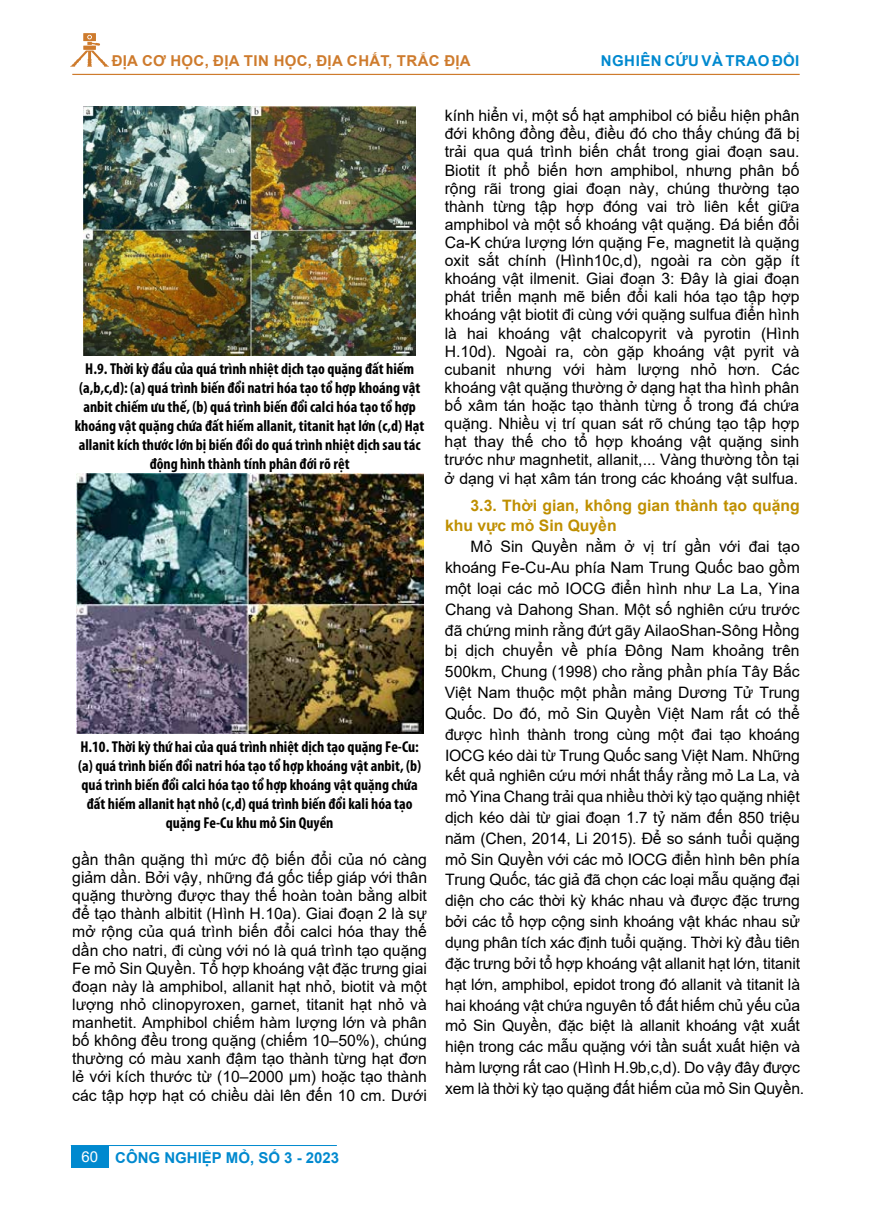
<style>
.page{position:relative;width:872px;height:1212px;background:#fff}
.page>*{position:absolute;margin:0;border:0;box-sizing:border-box;transform-origin:0 0}
.t1{font:15.75px/18.1px "Arial";letter-spacing:-.005em;color:#000;text-align:justify}
.t2{font:700 condensed 15.75px/19px "Myriad Pro";color:#000;text-align:center}
.t3{font:700 15.75px/20.9px "Arial";color:#bf8f00}
.t4{font:700 15px "Arial";letter-spacing:.02em;color:#ce7b2d}
.t5{font:700 15px "Arial";letter-spacing:.01em;color:#0089cf}
.t6{font:700 15px "Arial";letter-spacing:.035em;color:#0089cf}
.s1{font-weight:400;color:#fff}
</style>
<div class="page">
<svg style="left:70px;top:33px;width:39px;height:34px"></svg>
<hr style="left:72px;top:74px;width:727px;height:1px;background:#ce7b2d">
<img style="left:83px;top:106px;width:332px;height:249px">
<img style="left:76px;top:473px;width:347px;height:260px">
<div style="left:71px;top:1146px;width:37px;height:21px;background:#0089cf"></div>
<hr style="left:71px;top:1145px;width:266px;height:1px;background:#0089cf">
<p class="t4" style="left:112px;top:50px;width:360px">ĐỊA CƠ HỌC, ĐỊA TIN HỌC, ĐỊA CHẤT, TRẮC ĐỊA</p>
<p class="t6" style="left:601px;top:50px;width:200px">NGHIÊN CỨU VÀ TRAO ĐỔI</p>
<p class="t2" style="left:75px;top:359px;width:351px">H.9. Thời kỳ đầu của quá trình nhiệt dịch tạo quặng đất hiếm (a,b,c,d): (a) quá trình biến đổi natri hóa tạo tổ hợp khoáng vật anbit chiếm ưu thế, (b) quá trình biến đổi calci hóa tạo tổ hợp khoáng vật quặng chứa đất hiếm allanit, titanit hạt lớn (c,d) Hạt allanit kích thước lớn bị biến đổi do quá trình nhiệt dịch sau tác động hình thành tính phân đới rõ rệt</p>
<p class="t2" style="left:78px;top:737px;width:345px">H.10. Thời kỳ thứ hai của quá trình nhiệt dịch tạo quặng Fe-Cu: (a) quá trình biến đổi natri hóa tạo tổ hợp khoáng vật anbit, (b) quá trình biến đổi calci hóa tạo tổ hợp khoáng vật quặng chứa đất hiếm allanit hạt nhỏ (c,d) quá trình biến đổi kali hóa tạo quặng Fe-Cu khu mỏ Sin Quyền</p>
<p class="t1" style="left:72px;top:850px;width:356px">gần thân quặng thì mức độ biến đổi của nó càng giảm dần. Bởi vậy, những đá gốc tiếp giáp với thân quặng thường được thay thế hoàn toàn bằng albit để tạo thành albitit (Hình H.10a). Giai đoạn 2 là sự mở rộng của quá trình biến đổi calci hóa thay thế dần cho natri, đi cùng với nó là quá trình tạo quặng Fe mỏ Sin Quyền. Tổ hợp khoáng vật đặc trưng giai đoạn này là amphibol, allanit hạt nhỏ, biotit và một lượng nhỏ clinopyroxen, garnet, titanit hạt nhỏ và manhetit. Amphibol chiếm hàm lượng lớn và phân bố không đều trong quặng (chiếm 10–50%), chúng thường có màu xanh đậm tạo thành từng hạt đơn lẻ với kích thước từ (10–2000 μm) hoặc tạo thành các tập hợp hạt có chiều dài lên đến 10 cm. Dưới</p>
<p class="t1" style="left:444px;top:106px;width:356px">kính hiển vi, một số hạt amphibol có biểu hiện phân đới không đồng đều, điều đó cho thấy chúng đã bị trải qua quá trình biến chất trong giai đoạn sau.<br>Biotit ít phổ biến hơn amphibol, nhưng phân bố rộng rãi trong giai đoạn này, chúng thường tạo thành từng tập hợp đóng vai trò liên kết giữa amphibol và một số khoáng vật quặng. Đá biến đổi Ca-K chứa lượng lớn quặng Fe, magnetit là quặng oxit sắt chính (Hình10c,d), ngoài ra còn gặp ít khoáng vật ilmenit. Giai đoạn 3: Đây là giai đoạn phát triển mạnh mẽ biến đổi kali hóa tạo tập hợp khoáng vật biotit đi cùng với quặng sulfua điển hình là hai khoáng vật chalcopyrit và pyrotin (Hình H.10d). Ngoài ra, còn gặp khoáng vật pyrit và cubanit nhưng với hàm lượng nhỏ hơn. Các khoáng vật quặng thường ở dạng hạt tha hình phân bố xâm tán hoặc tạo thành từng ổ trong đá chứa quặng. Nhiều vị trí quan sát rõ chúng tạo tập hợp hạt thay thế cho tổ hợp khoáng vật quặng sinh trước như magnhetit, allanit,... Vàng thường tồn tại ở dạng vi hạt xâm tán trong các khoáng vật sulfua.</p>
<p class="t3" style="left:445px;top:495px;width:356px;text-indent:25px">3.3. Thời gian, không gian thành tạo quặng khu vực mỏ Sin Quyền</p>
<p class="t1" style="left:445px;top:536px;width:361px;line-height:20.9px;text-align:left;text-indent:26px">Mỏ Sin Quyền nằm ở vị trí gần với đai tạo khoáng Fe-Cu-Au phía Nam Trung Quốc bao gồm một loại các mỏ IOCG điển hình như La La, Yina Chang và Dahong Shan. Một số nghiên cứu trước đã chứng minh rằng đứt gãy AilaoShan-Sông Hồng bị dịch chuyển về phía Đông Nam khoảng trên 500km, Chung (1998) cho rằng phần phía Tây Bắc Việt Nam thuộc một phần mảng Dương Tử Trung Quốc. Do đó, mỏ Sin Quyền Việt Nam rất có thể được hình thành trong cùng một đai tạo khoáng IOCG kéo dài từ Trung Quốc sang Việt Nam. Những kết quả nghiên cứu mới nhất thấy rằng mỏ La La, và mỏ Yina Chang trải qua nhiều thời kỳ tạo quặng nhiệt dịch kéo dài từ giai đoạn 1.7 tỷ năm đến 850 triệu năm (Chen, 2014, Li 2015). Để so sánh tuổi quặng mỏ Sin Quyền với các mỏ IOCG điển hình bên phía Trung Quốc, tác giả đã chọn các loại mẫu quặng đại diện cho các thời kỳ khác nhau và được đặc trưng bởi các tổ hợp cộng sinh khoáng vật khác nhau sử dụng phân tích xác định tuổi quặng. Thời kỳ đầu tiên đặc trưng bởi tổ hợp khoáng vật allanit hạt lớn, titanit hạt lớn, amphibol, epidot trong đó allanit và titanit là hai khoáng vật chứa nguyên tố đất hiếm chủ yếu của mỏ Sin Quyền, đặc biệt là allanit khoáng vật xuất hiện trong các mẫu quặng với tần suất xuất hiện và hàm lượng rất cao (Hình H.9b,c,d). Do vậy đây được xem là thời kỳ tạo quặng đất hiếm của mỏ Sin Quyền.</p>
<p class="t5" style="left:81px;top:1147px;width:259px"><span class="s1">60</span> CÔNG NGHIỆP MỎ, SỐ 3 - 2023</p>
</div>
